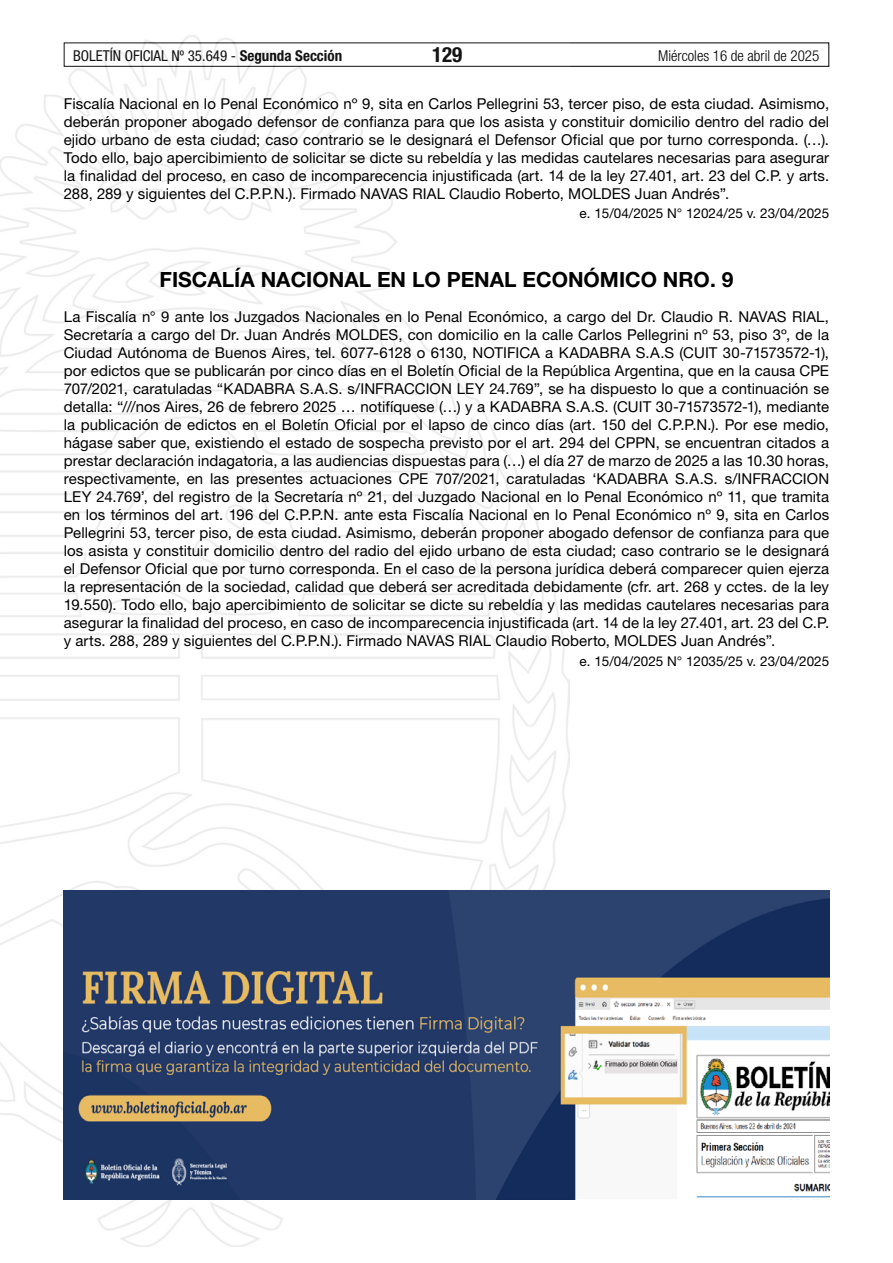
<style>
.page{position:relative;width:893px;height:1263px;background:#fff}
.page>*{position:absolute;margin:0;border:0;box-sizing:border-box;transform-origin:0 0}
.t1{font:700 21px "Helvetica Neue LT Std";color:#000}
.t2{font:700 condensed 21px "Helvetica Neue LT Std";color:#000}
.t3{font:15px/18px "Helvetica Neue LT Std";letter-spacing:.005em;color:#000;text-align:justify}
.t4{font:condensed 15px "Helvetica Neue LT Std";color:#000}
.t5{font:300 condensed 15px "Helvetica Neue LT Std";color:#000}
.t6{font:13.5px "Helvetica Neue LT Std";color:#000}
.s1{font-weight:700}
</style>
<div class="page">
<div style="left:64px;top:43px;width:765px;height:24px;border:1px solid #000"></div>
<img style="left:0;top:35px;width:569px;height:1211px">
<img style="left:64px;top:891px;width:765px;height:308px">
<p class="t4" style="left:73px;top:47px;width:271px">BOLETÍN OFICIAL Nº 35.649 - <span class="s1">Segunda Sección</span></p>
<h1 class="t2" style="left:432px;top:42px;width:32px">129</h1>
<p class="t5" style="left:658px;top:47px;width:163px">Miércoles 16 de abril de 2025</p>
<p class="t3" style="left:64px;top:94px;width:767px">Fiscalía Nacional en lo Penal Económico nº 9, sita en Carlos Pellegrini 53, tercer piso, de esta ciudad. Asimismo, deberán proponer abogado defensor de confianza para que los asista y constituir domicilio dentro del radio del ejido urbano de esta ciudad; caso contrario se le designará el Defensor Oficial que por turno corresponda. (…).<br>Todo ello, bajo apercibimiento de solicitar se dicte su rebeldía y las medidas cautelares necesarias para asegurar la finalidad del proceso, en caso de incomparecencia injustificada (art. 14 de la ley 27.401, art. 23 del C.P. y arts.<br>288, 289 y siguientes del C.P.P.N.). Firmado NAVAS RIAL Claudio Roberto, MOLDES Juan Andrés”.</p>
<p class="t6" style="left:580px;top:205px;width:251px">e. 15/04/2025 N° 12024/25 v. 23/04/2025</p>
<h1 class="t1" style="left:160px;top:267px;width:575px">FISCALÍA NACIONAL EN LO PENAL ECONÓMICO NRO. 9</h1>
<p class="t3" style="left:64px;top:308px;width:767px">La Fiscalía n° 9 ante los Juzgados Nacionales en lo Penal Económico, a cargo del Dr. Claudio R. NAVAS RIAL, Secretaría a cargo del Dr. Juan Andrés MOLDES, con domicilio en la calle Carlos Pellegrini nº 53, piso 3º, de la Ciudad Autónoma de Buenos Aires, tel. 6077-6128 o 6130, NOTIFICA a KADABRA S.A.S (CUIT 30-71573572-1), por edictos que se publicarán por cinco días en el Boletín Oficial de la República Argentina, que en la causa CPE 707/2021, caratuladas “KADABRA S.A.S. s/INFRACCION LEY 24.769”, se ha dispuesto lo que a continuación se detalla: “///nos Aires, 26 de febrero 2025 … notifíquese (…) y a KADABRA S.A.S. (CUIT 30-71573572-1), mediante la publicación de edictos en el Boletín Oficial por el lapso de cinco días (art. 150 del C.P.P.N.). Por ese medio, hágase saber que, existiendo el estado de sospecha previsto por el art. 294 del CPPN, se encuentran citados a prestar declaración indagatoria, a las audiencias dispuestas para (…) el día 27 de marzo de 2025 a las 10.30 horas, respectivamente, en las presentes actuaciones CPE 707/2021, caratuladas ‘KADABRA S.A.S. s/INFRACCION LEY 24.769’, del registro de la Secretaría nº 21, del Juzgado Nacional en lo Penal Económico nº 11, que tramita en los términos del art. 196 del C.P.P.N. ante esta Fiscalía Nacional en lo Penal Económico nº 9, sita en Carlos Pellegrini 53, tercer piso, de esta ciudad. Asimismo, deberán proponer abogado defensor de confianza para que los asista y constituir domicilio dentro del radio del ejido urbano de esta ciudad; caso contrario se le designará el Defensor Oficial que por turno corresponda. En el caso de la persona jurídica deberá comparecer quien ejerza la representación de la sociedad, calidad que deberá ser acreditada debidamente (cfr. art. 268 y cctes. de la ley 19.550). Todo ello, bajo apercibimiento de solicitar se dicte su rebeldía y las medidas cautelares necesarias para asegurar la finalidad del proceso, en caso de incomparecencia injustificada (art. 14 de la ley 27.401, art. 23 del C.P. y arts. 288, 289 y siguientes del C.P.P.N.). Firmado NAVAS RIAL Claudio Roberto, MOLDES Juan Andrés”.</p>
<p class="t6" style="left:580px;top:653px;width:251px">e. 15/04/2025 N° 12035/25 v. 23/04/2025</p>
</div>
